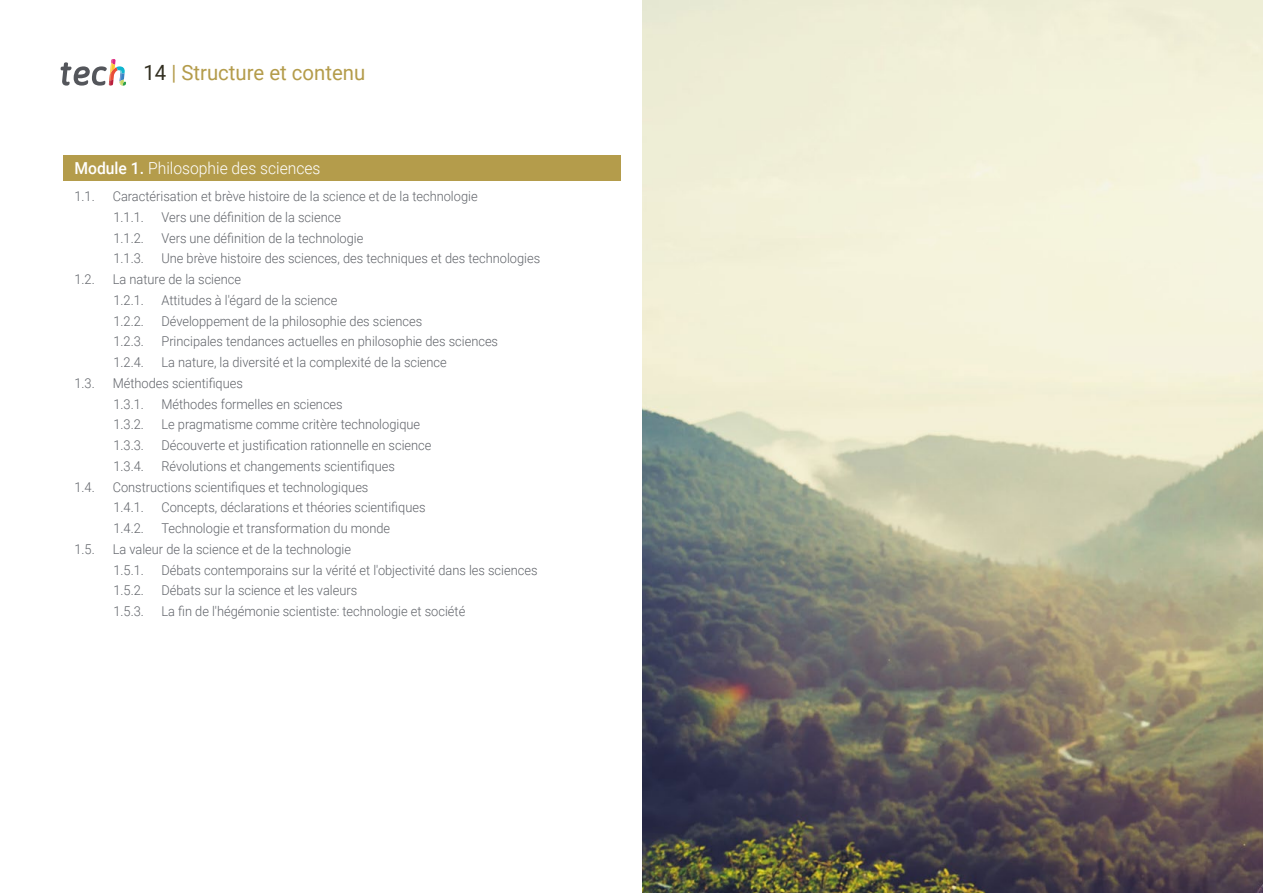
<style>
.page{position:relative;width:1263px;height:893px;background:#fff}
.page>*{position:absolute;margin:0;border:0;box-sizing:border-box;transform-origin:0 0}
.t1{font:21px "Roboto";color:#b49c4b}
.t2{font:300 16.5px "Roboto";color:#fff;scale:.95 1}
.t3{font:300 13.5px/20.7px "Roboto";color:#61646a;scale:.95 1}
.s1{color:#312e20}
.s2{font-weight:500}
</style>
<div class="page">
<svg style="left:61px;top:59px;width:65px;height:27px"></svg>
<img style="left:642px;top:0;width:621px;height:893px">
<div style="left:63px;top:155px;width:558px;height:25px;background:#b49c4b"></div>
<h1 class="t1" style="left:144px;top:57px;width:223px"><span class="s1">14</span> | Structure et contenu</h1>
<p class="t2" style="left:74px;top:157px;width:261px"><span class="s2">Module 1.</span> Philosophie des sciences</p>
<p class="t3" style="left:74px;top:185px;width:23px">1.1.</p>
<p class="t3" style="left:113px;top:185px;width:386px">Caractérisation et brève histoire de la science et de la technologie<br>1.1.1.</p>
<p class="t3" style="left:161px;top:206px;width:190px">Vers une définition de la science</p>
<p class="t3" style="left:113px;top:227px;width:34px">1.1.2.</p>
<p class="t3" style="left:161px;top:227px;width:214px">Vers une définition de la technologie</p>
<p class="t3" style="left:113px;top:248px;width:34px">1.1.3.</p>
<p class="t3" style="left:161px;top:248px;width:400px">Une brève histoire des sciences, des techniques et des technologies</p>
<p class="t3" style="left:74px;top:268px;width:23px">1.2.</p>
<p class="t3" style="left:113px;top:268px;width:137px">La nature de la science<br>1.2.1.</p>
<p class="t3" style="left:161px;top:289px;width:187px">Attitudes à l'égard de la science</p>
<p class="t3" style="left:113px;top:310px;width:34px">1.2.2.</p>
<p class="t3" style="left:161px;top:310px;width:276px">Développement de la philosophie des sciences</p>
<p class="t3" style="left:113px;top:331px;width:34px">1.2.3.</p>
<p class="t3" style="left:161px;top:331px;width:356px">Principales tendances actuelles en philosophie des sciences</p>
<p class="t3" style="left:113px;top:351px;width:34px">1.2.4.</p>
<p class="t3" style="left:161px;top:351px;width:302px">La nature, la diversité et la complexité de la science</p>
<p class="t3" style="left:74px;top:372px;width:23px">1.3.</p>
<p class="t3" style="left:113px;top:372px;width:139px">Méthodes scientifiques<br>1.3.1.</p>
<p class="t3" style="left:161px;top:393px;width:192px">Méthodes formelles en sciences</p>
<p class="t3" style="left:113px;top:414px;width:34px">1.3.2.</p>
<p class="t3" style="left:161px;top:414px;width:274px">Le pragmatisme comme critère technologique</p>
<p class="t3" style="left:113px;top:434px;width:34px">1.3.3.</p>
<p class="t3" style="left:161px;top:434px;width:286px">Découverte et justification rationnelle en science</p>
<p class="t3" style="left:113px;top:455px;width:34px">1.3.4.</p>
<p class="t3" style="left:161px;top:455px;width:247px">Révolutions et changements scientifiques</p>
<p class="t3" style="left:74px;top:476px;width:23px">1.4.</p>
<p class="t3" style="left:113px;top:476px;width:271px">Constructions scientifiques et technologiques<br>1.4.1.</p>
<p class="t3" style="left:161px;top:497px;width:279px">Concepts, déclarations et théories scientifiques</p>
<p class="t3" style="left:113px;top:517px;width:34px">1.4.2.</p>
<p class="t3" style="left:161px;top:517px;width:242px">Technologie et transformation du monde</p>
<p class="t3" style="left:74px;top:538px;width:23px">1.5.</p>
<p class="t3" style="left:113px;top:538px;width:252px">La valeur de la science et de la technologie<br>1.5.1.</p>
<p class="t3" style="left:161px;top:559px;width:397px">Débats contemporains sur la vérité et l'objectivité dans les sciences</p>
<p class="t3" style="left:113px;top:580px;width:34px">1.5.2.</p>
<p class="t3" style="left:161px;top:580px;width:208px">Débats sur la science et les valeurs</p>
<p class="t3" style="left:113px;top:600px;width:34px">1.5.3.</p>
<p class="t3" style="left:161px;top:600px;width:321px">La fin de l'hégémonie scientiste: technologie et société</p>
</div>
